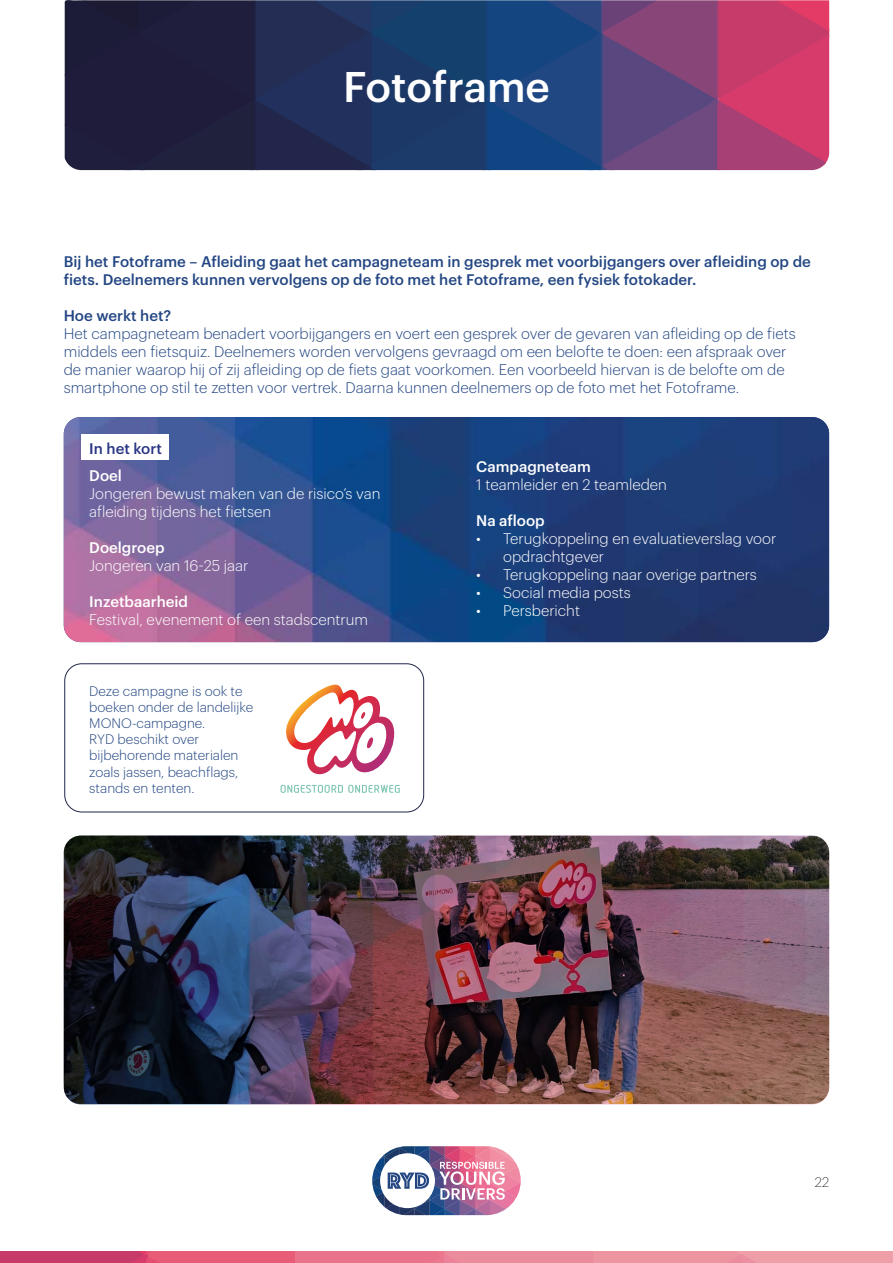
<style>
.page{position:relative;width:893px;height:1263px;background:#fff}
.page>*{position:absolute;margin:0;border:0;box-sizing:border-box;transform-origin:0 0}
.t1{font:500 42px "Graphik";color:#fff}
.t2{font:300 15px/18px "Graphik";color:#234683}
.t3{font:300 15px/18px "Graphik";color:#fff}
.t4{font:500 15px/18px "Graphik";color:#234683}
.t5{font:500 15px "Graphik";color:#fff}
.t6{font:500 15px "Graphik";color:#283583}
.t7{font:300 13.5px/16.2px "Graphik";color:#234683}
.t8{font:200 13.5px "Graphik";color:#000}
</style>
<div class="page">
<svg style="left:372px;top:1146px;width:149px;height:69px"></svg>
<svg style="left:65px;top:0;width:764px;height:170px"></svg>
<svg style="left:0;top:1251px;width:893px;height:12px"></svg>
<img style="left:64px;top:836px;width:765px;height:268px">
<img style="left:64px;top:417px;width:765px;height:225px">
<div style="left:81px;top:434px;width:88px;height:26px;background:#fff"></div>
<svg style="left:281px;top:785px;width:119px;height:8px"></svg>
<svg style="left:286px;top:685px;width:108px;height:89px"></svg>
<div style="left:64px;top:663px;width:360px;height:149px;border:1px solid #21264a;border-radius:17px"></div>
<h1 class="t1" style="left:343px;top:55px;width:208px">Fotoframe</h1>
<p class="t4" style="left:64px;top:252px;width:749px">Bij het Fotoframe – Afleiding gaat het campagneteam in gesprek met voorbijgangers over afleiding op de fiets. Deelnemers kunnen vervolgens op de foto met het Fotoframe, een fysiek fotokader.</p>
<p class="t4" style="left:64px;top:306px;width:109px">Hoe werkt het?</p>
<p class="t2" style="left:64px;top:324px;width:733px">Het campagneteam benadert voorbijgangers en voert een gesprek over de gevaren van afleiding op de fiets middels een fietsquiz. Deelnemers worden vervolgens gevraagd om een belofte te doen: een afspraak over de manier waarop hij of zij afleiding op de fiets gaat voorkomen. Een voorbeeld hiervan is de belofte om de smartphone op stil te zetten voor vertrek. Daarna kunnen deelnemers op de foto met het Fotoframe.</p>
<p class="t6" style="left:89px;top:437px;width:74px">In het kort</p>
<p class="t5" style="left:89px;top:464px;width:34px">Doel</p>
<p class="t3" style="left:89px;top:483px;width:293px">Jongeren bewust maken van de risico’s van afleiding tijdens het fietsen</p>
<p class="t5" style="left:89px;top:536px;width:77px">Doelgroep</p>
<p class="t3" style="left:89px;top:555px;width:160px">Jongeren van 16-25 jaar</p>
<p class="t5" style="left:89px;top:590px;width:100px">Inzetbaarheid</p>
<p class="t3" style="left:89px;top:609px;width:280px">Festival, evenement of een stadscentrum</p>
<p class="t7" style="left:89px;top:682px;width:165px">Deze campagne is ook te boeken onder de landelijke<br>MONO-campagne.<br>RYD beschikt over bijbehorende materialen zoals jassen, beachflags, stands en tenten.</p>
<p class="t5" style="left:476px;top:455px;width:116px">Campagneteam</p>
<p class="t3" style="left:476px;top:474px;width:192px">1 teamleider en 2 teamleden</p>
<p class="t5" style="left:476px;top:509px;width:70px">Na afloop</p>
<p class="t3" style="left:503px;top:528px;width:274px;text-indent:-27px">• Terugkoppeling en evaluatieverslag voor opdrachtgever</p>
<p class="t3" style="left:476px;top:564px;width:282px">• Terugkoppeling naar overige partners</p>
<p class="t3" style="left:476px;top:582px;width:156px">• Social media posts</p>
<p class="t3" style="left:476px;top:600px;width:105px">• Persbericht</p>
<p class="t8" style="left:815px;top:1172px;width:16px">22</p>
</div>
